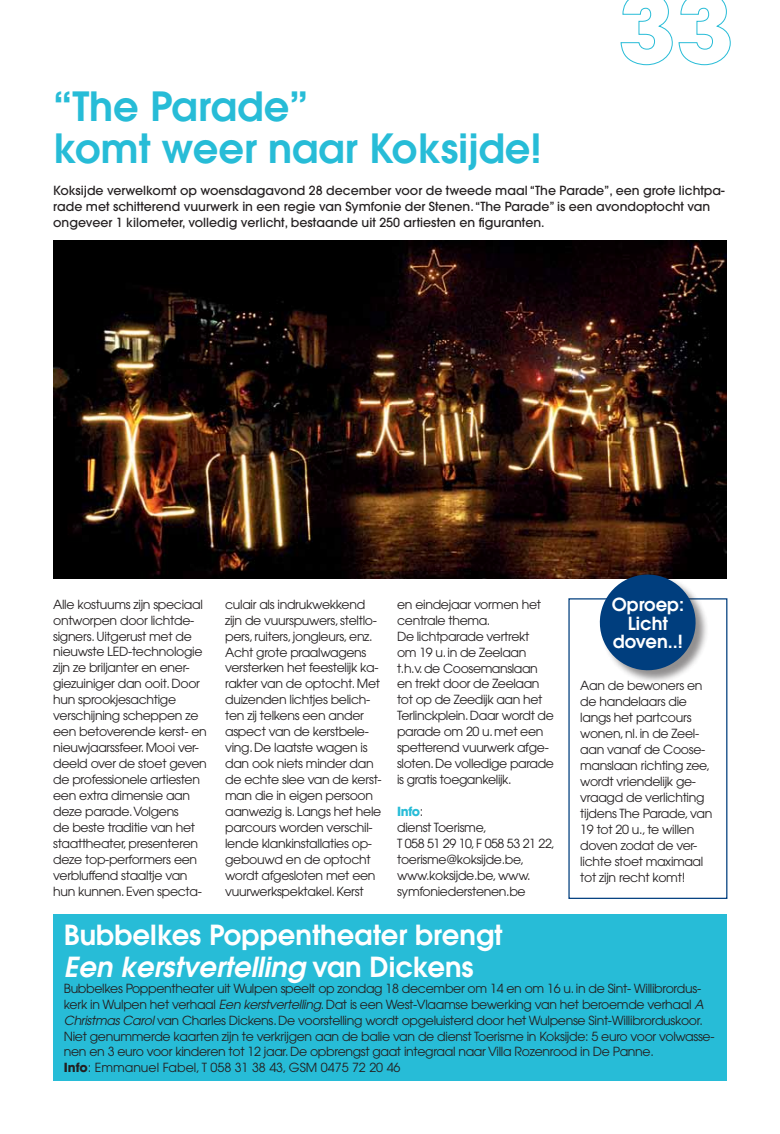
<style>
.page{position:relative;width:780px;height:1134px;background:#fff}
.page>*{position:absolute;margin:0;border:0;box-sizing:border-box;transform-origin:0 0}
.t1{font:600 40px/42.5px "Avant Garde";color:#27bcd7}
.t2{font:600 27.5px/31.9px "Avant Garde";color:#fff}
.t3{font:600 18px/18.4px "Avant Garde";color:#fff;text-align:center}
.t4{font:12.5px/16px "Avant Garde";letter-spacing:-.025em;color:#231f20}
.t5{font:500 12.5px/16px "Avant Garde";color:#231f20}
.s1{font-style:italic}
.s2{font-weight:700}
.s3{font-weight:700;color:#27bcd7}
</style>
<div class="page">
<svg style="left:620px;top:0;width:52px;height:65px"></svg>
<svg style="left:678px;top:0;width:52px;height:65px"></svg>
<div style="left:53px;top:914px;width:673px;height:167px;background:#27bcd7"></div>
<img style="left:53px;top:241px;width:673px;height:337px">
<div style="left:568px;top:598px;width:159px;height:301px;border:1px solid #003e7e"></div>
<div style="left:600px;top:575px;width:109px;height:109px;background:#231f20;opacity:.5"></div>
<svg style="left:596px;top:571px;width:103px;height:103px;background:#3a638e"></svg>
<h1 class="t1" style="left:53px;top:84px;width:490px">“The Parade”<br>komt weer naar Koksijde!</h1>
<p class="t5" style="left:53px;top:183px;width:673px">Koksijde verwelkomt op woensdagavond 28 december voor de tweede maal “The Parade”, een grote lichtpa&shy;rade met schitterend vuurwerk in een regie van Symfonie der Stenen. “The Parade” is een avondoptocht van ongeveer 1 kilometer, volledig verlicht, bestaande uit 250 artiesten en figuranten.</p>
<h3 class="t3" style="left:611px;top:595px;width:74px">Oproep:<br>Licht doven..!</h3>
<p class="t4" style="left:53px;top:596px;width:155px">Alle kostuums zijn speciaal ontworpen door lichtde&shy;signers. Uitgerust met de nieuwste LED-technologie zijn ze briljanter en ener&shy;giezuiniger dan ooit. Door hun sprookjesachtige verschijning scheppen ze een betoverende kerst- en nieuwjaarssfeer. Mooi ver&shy;deeld over de stoet geven de professionele artiesten een extra dimensie aan deze parade. Volgens<br>de beste traditie van het staattheater, presenteren deze top-performers een verbluffend staaltje van hun kunnen. Even specta-</p>
<h2 class="t2" style="left:64px;top:918px;width:440px">Bubbelkes Poppentheater brengt<br><span class="s1">Een kerstvertelling</span> van Dickens</h2>
<p class="t4" style="left:64px;top:980px;width:652px">Bubbelkes Poppentheater uit Wulpen speelt op zondag 18 december om 14 en om 16 u. in de Sint- Willibrordus&shy;kerk in Wulpen het verhaal <span class="s1">Een kerstvertelling</span>. Dat is een West-Vlaamse bewerking van het beroemde verhaal <span class="s1">A Christmas Carol</span> van Charles Dickens. De voorstelling wordt opgeluisterd door het Wulpense Sint-Willibrorduskoor.<br>Niet genummerde kaarten zijn te verkrijgen aan de balie van de dienst Toerisme in Koksijde: 5 euro voor volwasse&shy;nen en 3 euro voor kinderen tot 12 jaar. De opbrengst gaat integraal naar Villa Rozenrood in De Panne.<br><span class="s2">Info</span>: Emmanuel Fabel, T 058 31 38 43, GSM 0475 72 20 46</p>
<p class="t4" style="left:225px;top:596px;width:158px">culair als indrukwekkend zijn de vuurspuwers, steltlo&shy;pers, ruiters, jongleurs, enz.<br>Acht grote praalwagens versterken het feestelijk ka&shy;rakter van de optocht. Met duizenden lichtjes belich&shy;ten zij telkens een ander aspect van de kerstbele&shy;ving. De laatste wagen is dan ook niets minder dan de echte slee van de kerst&shy;man die in eigen persoon aanwezig is. Langs het hele parcours worden verschil&shy;lende klankinstallaties op&shy;gebouwd en de optocht wordt afgesloten met een vuurwerkspektakel. Kerst</p>
<p class="t4" style="left:397px;top:596px;width:158px">en eindejaar vormen het centrale thema.<br>De lichtparade vertrekt<br>om 19 u. in de Zeelaan t.h.v. de Coosemanslaan en trekt door de Zeelaan tot op de Zeedijk aan het<br>Terlinckplein. Daar wordt de parade om 20 u. met een spetterend vuurwerk afge&shy;sloten. De volledige parade is gratis toegankelijk.</p>
<p class="t4" style="left:580px;top:678px;width:133px">Aan de bewoners en de handelaars die langs het partcours wonen, nl. in de Zeel&shy;aan vanaf de Coose&shy;manslaan richting zee, wordt vriendelijk ge&shy;vraagd de verlichting tijdens The Parade, van<br>19 tot 20 u., te willen doven zodat de ver&shy;lichte stoet maximaal tot zijn recht komt!</p>
<p class="t4" style="left:397px;top:803px;width:159px"><span class="s3">Info</span>:<br>dienst Toerisme,<br>T 058 51 29 10, F 058 53 21 22, toerisme@koksijde.be, www.koksijde.be, www. symfoniederstenen.be</p>
</div>
